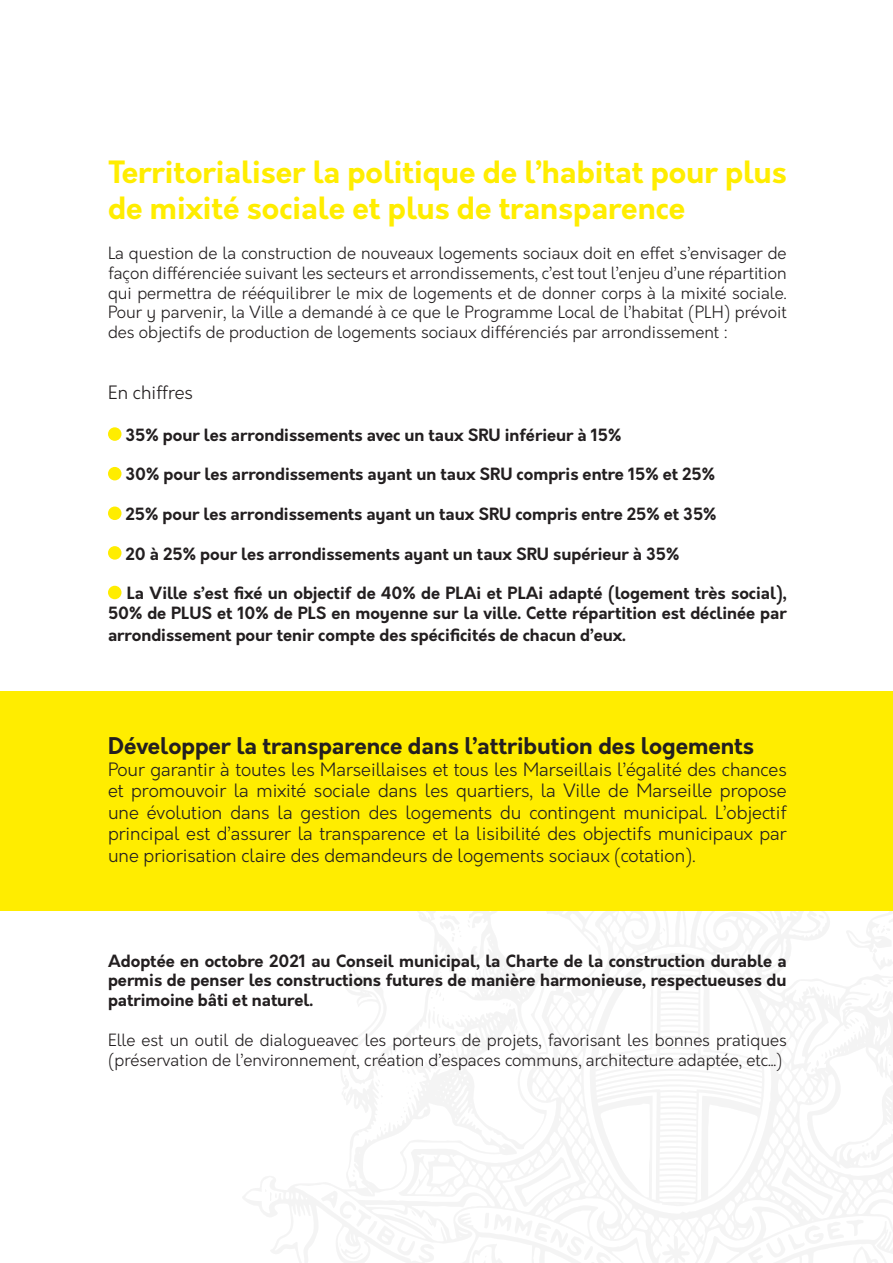
<style>
.page{position:relative;width:893px;height:1263px;background:#fff}
.page>*{position:absolute;margin:0;border:0;box-sizing:border-box;transform-origin:0 0}
.t1{font:700 30px/36px "Orkney";color:#ffed00}
.t2{font:700 22.5px "Orkney";color:#231f20}
.t3{font:300 18px/21.6px "Orkney";color:#231f20;text-align:justify}
.t4{font:700 16.5px/19.8px "Orkney";color:#231f20;text-align:right}
.t5{font:300 16.5px/19.8px "Orkney";color:#231f20;text-align:justify}
</style>
<div class="page">
<svg style="left:242px;top:910px;width:651px;height:353px"></svg>
<div style="left:0;top:691px;width:893px;height:219px;background:#ffed00"></div>
<div style="left:108px;top:427px;width:14px;height:14px;background:#ffed00;border-radius:50%"></div>
<div style="left:108px;top:467px;width:14px;height:13px;background:#ffed00;border-radius:50%"></div>
<div style="left:108px;top:506px;width:14px;height:14px;background:#ffed00;border-radius:50%"></div>
<div style="left:108px;top:546px;width:14px;height:14px;background:#ffed00;border-radius:50%"></div>
<div style="left:108px;top:586px;width:14px;height:13px;background:#ffed00;border-radius:50%"></div>
<p class="t1" style="left:108px;top:155px;width:680px">Territorialiser la politique de l’habitat pour plus de mixité sociale et plus de transparence</p>
<p class="t5" style="left:108px;top:243px;width:680px">La question de la construction de nouveaux logements sociaux doit en effet s’envisager de façon différenciée suivant les secteurs et arrondissements, c’est tout l’enjeu d’une répartition qui permettra de rééquilibrer le mix de logements et de donner corps à la mixité sociale.<br>Pour y parvenir, la Ville a demandé à ce que le Programme Local de l’habitat (PLH) prévoit des objectifs de production de logements sociaux différenciés par arrondissement :</p>
<p class="t3" style="left:108px;top:382px;width:87px">En chiffres</p>
<p class="t4" style="left:126px;top:425px;width:497px">35% pour les arrondissements avec un taux SRU inférieur à 15%</p>
<p class="t4" style="left:126px;top:465px;width:591px">30% pour les arrondissements ayant un taux SRU compris entre 15% et 25%</p>
<p class="t4" style="left:126px;top:505px;width:592px">25% pour les arrondissements ayant un taux SRU compris entre 25% et 35%</p>
<p class="t4" style="left:126px;top:544px;width:555px">20 à 25% pour les arrondissements ayant un taux SRU supérieur à 35%</p>
<p class="t4" style="left:108px;top:584px;width:680px">La Ville s’est fixé un objectif de 40% de PLAi et PLAi adapté (logement très social),<br>50% de PLUS et 10% de PLS en moyenne sur la ville. Cette répartition est déclinée par</p>
<p class="t4" style="left:108px;top:625px;width:519px">arrondissement pour tenir compte des spécificités de chacun d’eux.</p>
<p class="t2" style="left:108px;top:731px;width:647px">Développer la transparence dans l’attribution des logements</p>
<p class="t3" style="left:108px;top:759px;width:680px">Pour garantir à toutes les Marseillaises et tous les Marseillais l’égalité des chances et promouvoir la mixité sociale dans les quartiers, la Ville de Marseille propose une évolution dans la gestion des logements du contingent municipal. L’objectif principal est d’assurer la transparence et la lisibilité des objectifs municipaux par une priorisation claire des demandeurs de logements sociaux (cotation).</p>
<p class="t4" style="left:108px;top:951px;width:680px;text-align:justify">Adoptée en octobre 2021 au Conseil municipal, la Charte de la construction durable a permis de penser les constructions futures de manière harmonieuse, respectueuses du patrimoine bâti et naturel.</p>
<p class="t5" style="left:108px;top:1030px;width:680px">Elle est un outil de dialogueavec les porteurs de projets, favorisant les bonnes pratiques (préservation de l’environnement, création d’espaces communs, architecture adaptée, etc...)</p>
</div>
